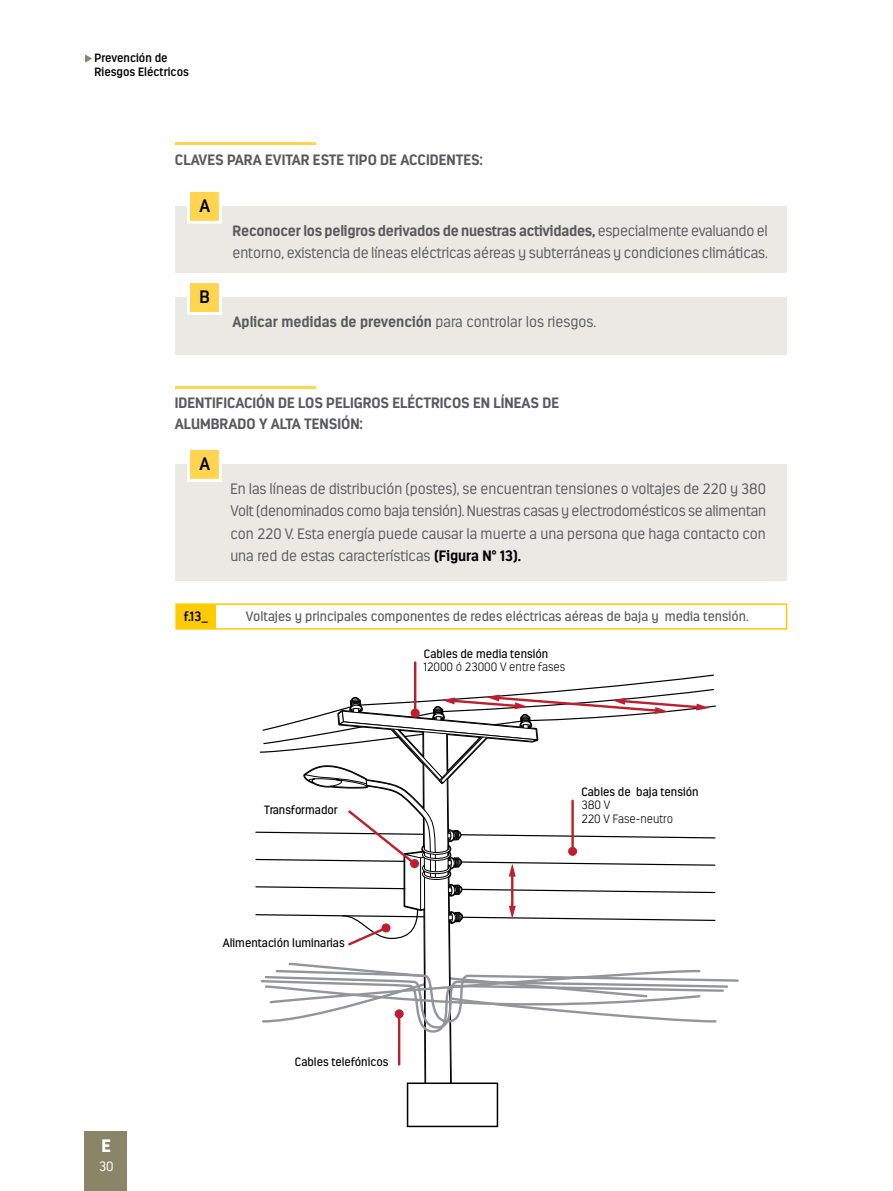
<style>
.page{position:relative;width:893px;height:1191px;background:#fff}
.page>*{position:absolute;margin:0;border:0;box-sizing:border-box;transform-origin:0 0}
.t1{font:600 18px "Estandar";color:#000}
.t2{font:900 18px "Estandar";color:#fff}
.t3{font:300 15px/22.5px "Estandar";letter-spacing:-.005em;color:#58595b}
.t4{font:700 15px "Estandar";color:#58595b}
.t5{font:13.5px "Estandar";color:#58595b}
.t6{font:600 13.5px "Estandar";color:#000}
.t7{font:300 13.5px "Estandar";color:#fff}
.t8{font:12px "Estandar";color:#000}
.t9{font:200 12px/13.2px "Estandar";color:#000}
.t10{font:600 12px/14.4px "Estandar";color:#000}
.s1{font-weight:700}
.s2{font-weight:300}
.s3{font-weight:700;color:#000}
</style>
<div class="page">
<svg style="left:85px;top:54px;width:7px;height:9px"></svg>
<div style="left:84px;top:1131px;width:43px;height:60px;background:#8a8569"></div>
<div style="left:175px;top:297px;width:612px;height:58px;background:#eae9e4"></div>
<div style="left:175px;top:206px;width:612px;height:67px;background:#eae9e4"></div>
<div style="left:175px;top:464px;width:612px;height:116px;background:#eae9e4"></div>
<div style="left:187px;top:280px;width:35px;height:35px;background:#ffd44f;border:3px solid #fff"></div>
<div style="left:187px;top:189px;width:35px;height:35px;background:#ffd44f;border:3px solid #fff"></div>
<div style="left:187px;top:447px;width:35px;height:35px;background:#ffd44f;border:3px solid #fff"></div>
<hr style="left:175px;top:142px;width:140px;height:3px;background:#ffd44f">
<hr style="left:175px;top:386px;width:140px;height:3px;background:#ffd44f">
<div style="left:175px;top:603px;width:612px;height:26px;border:2px solid #ffcb05"></div>
<div style="left:176px;top:604px;width:40px;height:24px;background:#ffcb05"></div>
<svg style="left:255px;top:674px;width:459px;height:242px"></svg>
<hr style="left:414px;top:662px;width:2px;height:51px;background:#be1e2d">
<svg style="left:259px;top:694px;width:480px;height:396px"></svg>
<div style="left:408px;top:1083px;width:89px;height:43px;background:#fff"></div>
<div style="left:407px;top:1082px;width:91px;height:45px;border:2px solid #000"></div>
<p class="t10" style="left:95px;top:50px;width:96px">Prevención de<br>Riesgos Eléctricos</p>
<p class="t4" style="left:175px;top:151px;width:9px">CLAVE</p>
<p class="t4" style="left:215px;top:151px;width:269px">S PARA EVITAR ESTE TIPO DE ACCIDENTES:</p>
<p class="t1" style="left:199px;top:195px;width:12px">A</p>
<p class="t1" style="left:200px;top:286px;width:12px">B</p>
<p class="t3" style="left:233px;top:219px;width:537px"><span class="s1">RECONOCER LOS PELIGROS DERIVADOS DE NUESTRAS ACTIVIDADES,</span> especialmente evaluando el entorno, existencia de líneas eléctricas aéreas y subterráneas y condiciones climáticas.</p>
<p class="t4" style="left:233px;top:312px;width:365px">APLICAR MEDIDAS DE PREVENCIÓN <span class="s2">para controlar los riesgos.</span></p>
<p class="t4" style="left:175px;top:394px;width:327px">IDENTIFICACIÓN DE LOS PELIGROS ELÉCTRICOS EN LÍNEA</p>
<p class="t4" style="left:531px;top:394px;width:29px">S DE</p>
<p class="t4" style="left:175px;top:415px;width:190px">ALUMBRADO Y ALTA TENSIÓN:</p>
<p class="t1" style="left:199px;top:453px;width:12px">A</p>
<p class="t3" style="left:230px;top:477px;width:537px;text-align:justify">En las líneas de distribución (postes), se encuentran tensiones o voltajes de 220 y 380<br>Volt (denominados como baja tensión). Nuestras casas y electrodomésticos se alimentan con 220 V. Esta energía puede causar la muerte a una persona que haga contacto con una red de estas características <span class="s3">(FIGURA N° 13).</span></p>
<p class="t6" style="left:184px;top:608px;width:25px">f.13_</p>
<p class="t5" style="left:246px;top:608px;width:504px">Voltajes y principales componentes de redes eléctricas aéreas de baja y media tensión.</p>
<p class="t8" style="left:424px;top:646px;width:126px">Cables de media tensión</p>
<p class="t9" style="left:424px;top:660px;width:143px">12000 ó 23000 V entre fases</p>
<p class="t2" style="left:102px;top:1134px;width:11px">E</p>
<p class="t7" style="left:99px;top:1158px;width:16px">30</p>
<p class="t8" style="left:264px;top:803px;width:75px">Transformador</p>
<p class="t8" style="left:223px;top:935px;width:123px">Alimentación luminarias</p>
<p class="t8" style="left:295px;top:1054px;width:95px">Cables telefónicos</p>
<p class="t8" style="left:581px;top:785px;width:119px">Cables de baja tensión</p>
<p class="t9" style="left:581px;top:798px;width:93px">380 V<br>220 V Fase-neutro</p>
</div>
